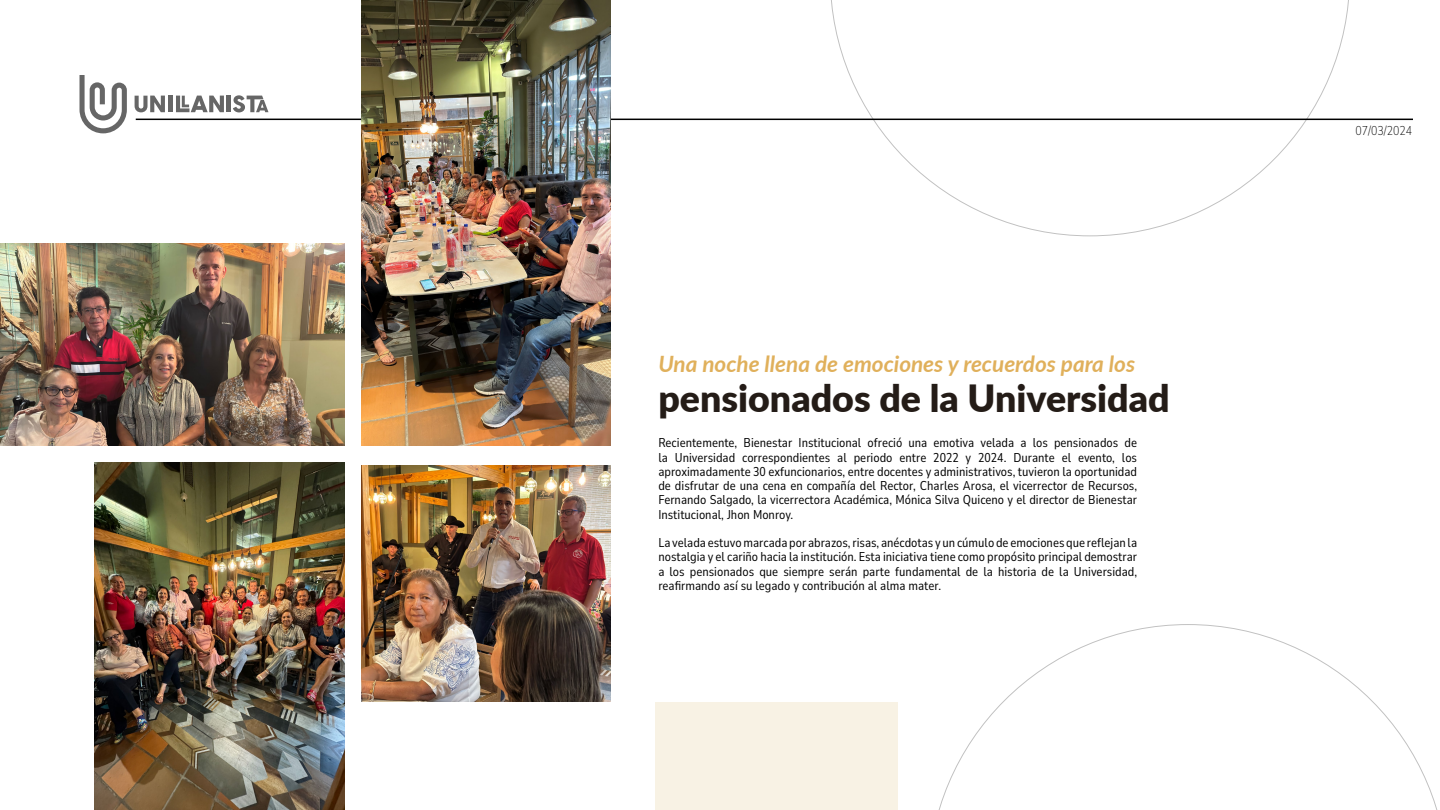
<style>
.page{position:relative;width:1440px;height:810px;background:#fff}
.page>*{position:absolute;margin:0;border:0;box-sizing:border-box;transform-origin:0 0}
.t1{font:900 37.5px "Lato";color:#241c17}
.t2{font:italic 700 22.5px "Lato";color:#e0b05b}
.t3{font:12.75px/14.2px "Nunito Sans 10 pt Condensed";color:#000;text-align:justify}
.t4{font:200 12.75px "Nunito Sans 10 pt Condensed";color:#000}
</style>
<div class="page">
<hr style="left:136px;top:119px;width:1277px;height:1px;background:#000">
<div style="left:168px;top:96px;width:5px;height:16px;background:#666"></div>
<svg style="left:176px;top:96px;width:48px;height:16px"></svg>
<hr style="left:227px;top:96px;width:4px;height:16px;background:#666">
<svg style="left:233px;top:95px;width:35px;height:17px"></svg>
<svg style="left:135px;top:96px;width:30px;height:16px"></svg>
<svg style="left:80px;top:75px;width:47px;height:58px"></svg>
<svg style="left:830px;top:0;width:520px;height:236px"></svg>
<svg style="left:938px;top:624px;width:500px;height:186px"></svg>
<div style="left:655px;top:702px;width:243px;height:108px;background:#f8f2e4"></div>
<img style="left:361px;top:0;width:250px;height:446px">
<img style="left:361px;top:466px;width:250px;height:236px">
<img style="left:94px;top:462px;width:250px;height:348px">
<img style="left:0;top:243px;width:344px;height:203px">
<h2 class="t2" style="left:658px;top:348px;width:478px">Una noche llena de emociones y recuerdos para los</h2>
<h1 class="t1" style="left:658px;top:370px;width:513px">pensionados de la Universidad</h1>
<p class="t3" style="left:658px;top:435px;width:480px">Recientemente, Bienestar Institucional ofreció una emotiva velada a los pensionados de la Universidad correspondientes al periodo entre 2022 y 2024. Durante el evento, los aproximadamente 30 exfuncionarios, entre docentes y administrativos, tuvieron la oportunidad de disfrutar de una cena en compañía del Rector, Charles Arosa, el vicerrector de Recursos, Fernando Salgado, la vicerrectora Académica, Mónica Silva Quiceno y el director de Bienestar Institucional, Jhon Monroy.</p>
<p class="t3" style="left:658px;top:535px;width:480px">La velada estuvo marcada por abrazos, risas, anécdotas y un cúmulo de emociones que reflejan la nostalgia y el cariño hacia la institución. Esta iniciativa tiene como propósito principal demostrar a los pensionados que siempre serán parte fundamental de la historia de la Universidad, reafirmando así su legado y contribución al alma mater.</p>
<p class="t4" style="left:1356px;top:122px;width:58px">07/03/2024</p>
</div>
